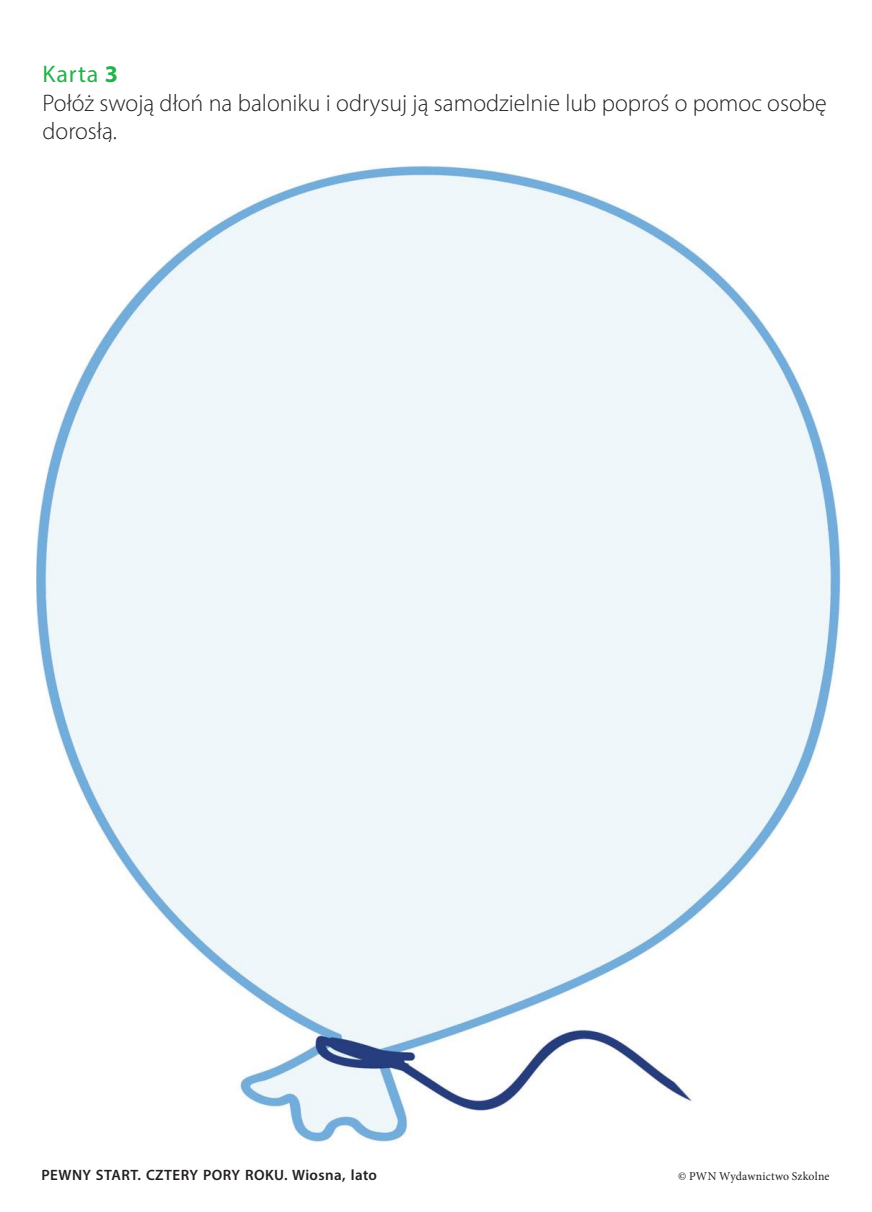
<style>
.page{position:relative;width:872px;height:1212px;background:#fff}
.page>*{position:absolute;margin:0;border:0;box-sizing:border-box;transform-origin:0 0}
.t1{font:300 24px/28.8px "Myriad Pro";color:#231f20}
.t2{font:600 15px "Myriad Pro";letter-spacing:.03em;color:#231f20}
.t3{font:12px "Minion Pro";letter-spacing:.005em;color:#231f20}
.s1{font-weight:400;color:#23b24b}
.s2{font-weight:700;color:#23b24b}
</style>
<div class="page">
<img style="left:36px;top:165px;width:805px;height:980px">
<p class="t1" style="left:43px;top:59px;width:785px"><span class="s1">Karta</span> <span class="s2">3<br></span>Połóż swoją dłoń na baloniku i odrysuj ją samodzielnie lub poproś o pomoc osobę dorosłą.</p>
<p class="t2" style="left:41px;top:1165px;width:337px">PEWNY START. CZTERY PORY ROKU. Wiosna, lato</p>
<p class="t3" style="left:678px;top:1168px;width:153px">© PWN Wydawnictwo Szkolne</p>
</div>
